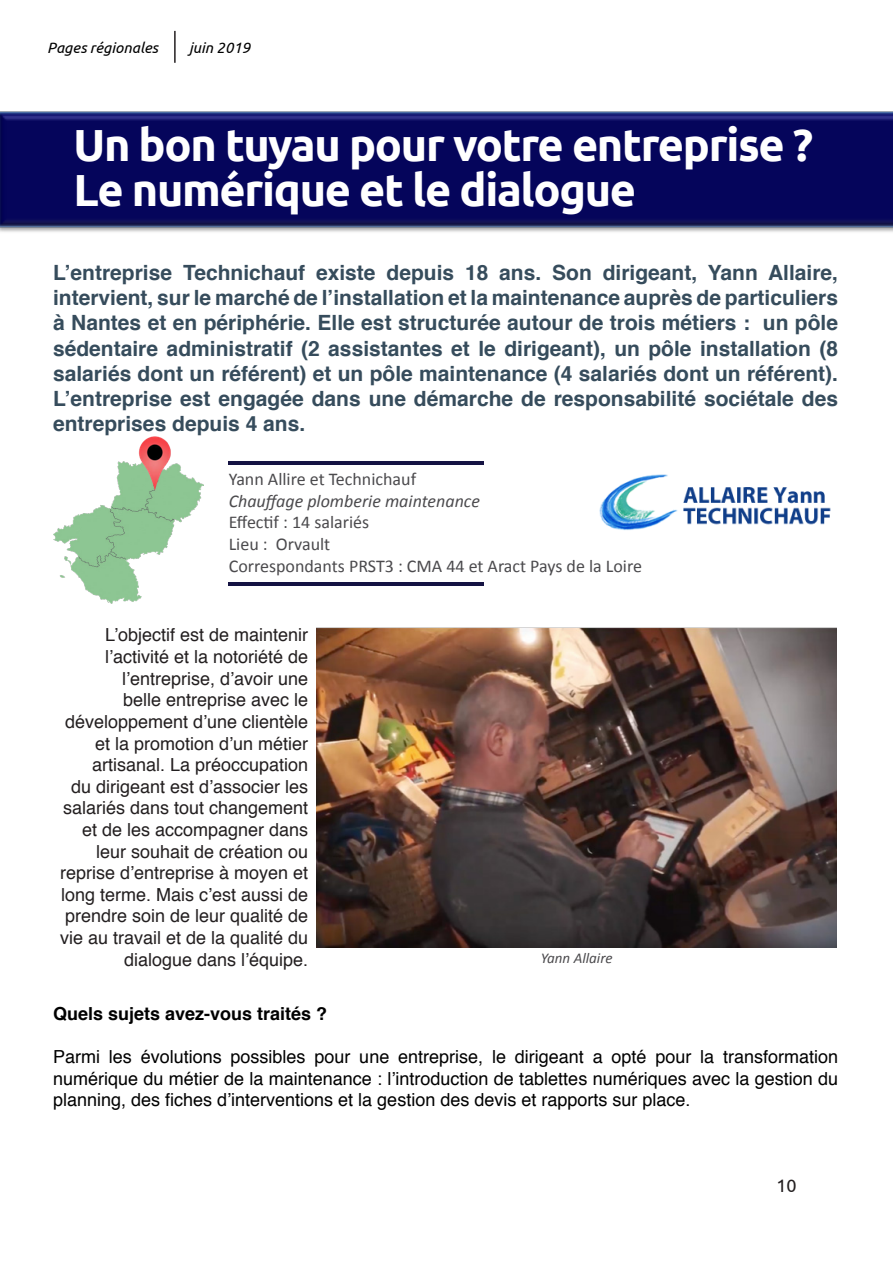
<style>
.page{position:relative;width:893px;height:1263px;background:#fff}
.page>*{position:absolute;margin:0;border:0;box-sizing:border-box;transform-origin:0 0}
.t1{font:700 45px "Ubuntu";letter-spacing:-.03em;color:#fff}
.t2{font:700 21px/25.2px "Helvetica";color:#364c5c;text-align:justify}
.t3{font:18px/21.6px "Helvetica";color:#231f20;text-align:right}
.t4{font:18px/21.6px "Helvetica";color:#000;text-align:justify}
.t5{font:18px "Calibri";color:#4b4a4d}
.t6{font:italic 18px "Calibri";color:#4b4a4d}
.t7{font:700 18px "Helvetica";color:#000}
.t8{font:18px "Ubuntu";color:#231f20}
.t9{font:italic 15px "Ubuntu";color:#000}
.t10{font:italic 15px "Calibri";color:#4b4a4d}
</style>
<div class="page">
<hr style="left:174px;top:31px;width:2px;height:32px;background:#231f20">
<img style="left:0;top:111px;width:893px;height:121px">
<hr style="left:229px;top:461px;width:255px;height:3px;background:#151343">
<hr style="left:229px;top:583px;width:255px;height:3px;background:#151343">
<img style="left:317px;top:627px;width:520px;height:321px">
<img style="left:53px;top:461px;width:150px;height:143px">
<img style="left:132px;top:436px;width:45px;height:56px">
<img style="left:599px;top:474px;width:232px;height:56px">
<p class="t9" style="left:47px;top:39px;width:112px">Pages régionales</p>
<p class="t9" style="left:189px;top:39px;width:63px">juin 2019</p>
<p class="t1" style="left:74px;top:118px;width:741px">Un bon tuyau pour votre entreprise ?</p>
<p class="t1" style="left:74px;top:163px;width:564px">Le numérique et le dialogue</p>
<p class="t2" style="left:53px;top:260px;width:786px">L’entreprise Technichauf existe depuis 18 ans. Son dirigeant, Yann Allaire, intervient, sur le marché de l’installation et la maintenance auprès de particuliers à Nantes et en périphérie. Elle est structurée autour de trois métiers : un pôle sédentaire administratif (2 assistantes et le dirigeant), un pôle installation (8 salariés dont un référent) et un pôle maintenance (4 salariés dont un référent).<br>L’entreprise est engagée dans une démarche de responsabilité sociétale des entreprises depuis 4 ans.</p>
<p class="t5" style="left:229px;top:468px;width:189px">Yann Allire et Technichauf</p>
<p class="t6" style="left:229px;top:490px;width:253px">Chauffage plomberie maintenance</p>
<p class="t5" style="left:229px;top:511px;width:142px">Effectif : 14 salariés</p>
<p class="t5" style="left:229px;top:533px;width:103px">Lieu : Orvault</p>
<p class="t5" style="left:229px;top:554px;width:415px">Correspondants PRST3 : CMA 44 et Aract Pays de la Loire</p>
<p class="t3" style="left:60px;top:625px;width:250px">L’objectif est de maintenir l’activité et la notoriété de l’entreprise, d’avoir une<br>belle entreprise avec le développement d’une clientèle et la promotion d’un métier artisanal. La préoccupation<br>du dirigeant est d’associer les salariés dans tout changement et de les accompagner dans leur souhait de création ou reprise d’entreprise à moyen et long terme. Mais c’est aussi de prendre soin de leur qualité de vie au travail et de la qualité du dialogue dans l’équipe.</p>
<p class="t10" style="left:541px;top:949px;width:73px">Yann Allaire</p>
<p class="t7" style="left:53px;top:999px;width:276px">Quels sujets avez-vous traités ?</p>
<p class="t4" style="left:53px;top:1046px;width:786px">Parmi les évolutions possibles pour une entreprise, le dirigeant a opté pour la transformation numérique du métier de la maintenance : l’introduction de tablettes numériques avec la gestion du planning, des fiches d’interventions et la gestion des devis et rapports sur place.</p>
<p class="t8" style="left:776px;top:1174px;width:22px">10</p>
</div>
